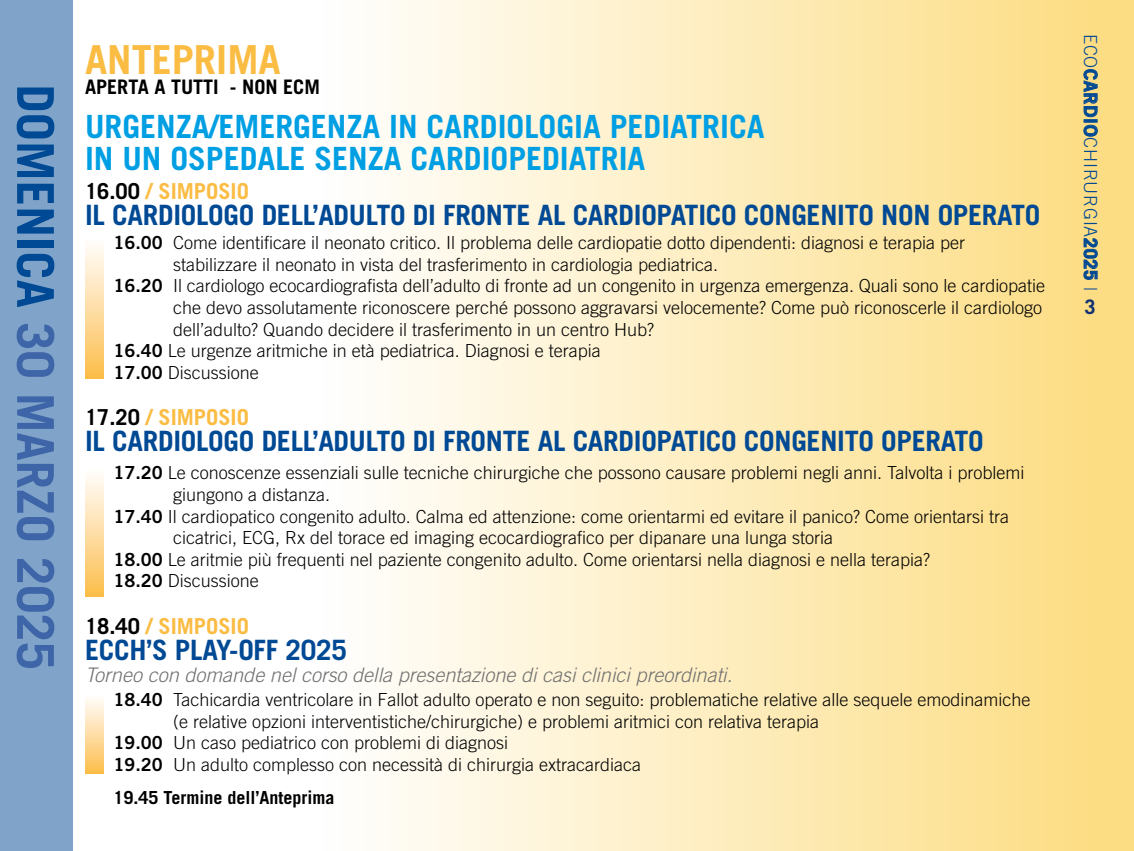
<style>
.page{position:relative;width:1134px;height:851px;background:#fff}
.page>*{position:absolute;margin:0;border:0;box-sizing:border-box;transform-origin:0 0}
.t1{font:700 50.8px "Trade Gothic LT Std";color:#3e65a8}
.t2{font:700 40px "Trade Gothic LT Std";color:#fbbc43}
.t3{font:700 32px/32px "Trade Gothic LT Std";color:#009fe3}
.t4{font:700 28px "Trade Gothic LT Std";letter-spacing:-.01em;color:#004994}
.t5{font:700 22px "Trade Gothic LT Std";color:#fbbc43}
.t6{font:italic 300 20px "Trade Gothic LT Std";color:#706f6f}
.t7{font:700 20px "Trade Gothic LT Std";color:#000}
.t8{font:700 20px "Trade Gothic LT Std";color:#123274}
.t9{font:300 18px "Trade Gothic LT Std";color:#000}
.t10{font:700 18px "Trade Gothic LT Std";color:#000}
.t11{font:300 18px "Trade Gothic LT Std";letter-spacing:.04em;color:#004994}
.s1{color:#004994}
.s2{color:#000}
.s3{font-family:"Trade Gothic LT Std Bd 2";font-weight:400}
.s4{font-weight:700}
</style>
<div class="page">
<div style="left:74px;top:0;width:1060px;height:850px;background:linear-gradient(to right,#fff,#fddd85)"></div>
<div style="left:85px;top:235px;width:18px;height:143px;background:linear-gradient(to bottom,#fff,#fcbe4d)"></div>
<div style="left:0;top:0;width:73px;height:850px;background:#80a4c9"></div>
<div style="left:85px;top:466px;width:18px;height:130px;background:linear-gradient(to bottom,#fff,#fcbe4e)"></div>
<div style="left:85px;top:693px;width:18px;height:80px;background:linear-gradient(to bottom,#fff,#fcbf4f)"></div>
<h1 class="t1" style="left:66px;top:84px;width:587px;rotate:90deg"><span class="s1">DOMENICA</span> 30 MARZO 2025</h1>
<h2 class="t2" style="left:85px;top:36px;width:197px">ANTEPRIMA</h2>
<p class="t7" style="left:85px;top:75px;width:236px">APERTA A TUTTI - NON ECM</p>
<h3 class="t3" style="left:85px;top:110px;width:681px">URGENZA/EMERGENZA IN CARDIOLOGIA PEDIATRICA<br>IN UN OSPEDALE SENZA CARDIOPEDIATRIA</h3>
<p class="t5" style="left:85px;top:178px;width:165px"><span class="s2">16.00</span> / SIMPOSIO</p>
<h3 class="t4" style="left:85px;top:198px;width:957px">IL CARDIOLOGO DELL’ADULTO DI FRONTE AL CARDIOPATICO CONGENITO NON OPERATO</h3>
<p class="t9" style="left:113px;top:232px;width:853px"><span class="s3">16.00</span> Come identificare il neonato critico. Il problema delle cardiopatie dotto dipendenti: diagnosi e terapia per</p>
<p class="t9" style="left:173px;top:254px;width:547px">stabilizzare il neonato in vista del trasferimento in cardiologia pediatrica.</p>
<p class="t9" style="left:113px;top:275px;width:933px"><span class="s3">16.20</span> Il cardiologo ecocardiografista dell’adulto di fronte ad un congenito in urgenza emergenza. Quali sono le cardiopatie</p>
<p class="t9" style="left:173px;top:297px;width:870px">che devo assolutamente riconoscere perché possono aggravarsi velocemente? Come può riconoscerle il cardiologo</p>
<p class="t9" style="left:173px;top:318px;width:483px">dell’adulto? Quando decidere il trasferimento in un centro Hub?</p>
<p class="t9" style="left:113px;top:340px;width:489px"><span class="s3">16.40</span> Le urgenze aritmiche in età pediatrica. Diagnosi e terapia</p>
<p class="t9" style="left:113px;top:362px;width:147px"><span class="s3">17.00</span> Discussione</p>
<p class="t5" style="left:85px;top:404px;width:165px"><span class="s2">17.20</span> / SIMPOSIO</p>
<h3 class="t4" style="left:85px;top:424px;width:900px">IL CARDIOLOGO DELL’ADULTO DI FRONTE AL CARDIOPATICO CONGENITO OPERATO</h3>
<p class="t9" style="left:113px;top:462px;width:912px"><span class="s3">17.20</span> Le conoscenze essenziali sulle tecniche chirurgiche che possono causare problemi negli anni. Talvolta i problemi</p>
<p class="t9" style="left:173px;top:484px;width:159px">giungono a distanza.</p>
<p class="t9" style="left:113px;top:505px;width:897px"><span class="s3">17.40</span> Il cardiopatico congenito adulto. Calma ed attenzione: come orientarmi ed evitare il panico? Come orientarsi tra</p>
<p class="t9" style="left:173px;top:527px;width:662px">cicatrici, ECG, Rx del torace ed imaging ecocardiografico per dipanare una lunga storia</p>
<p class="t9" style="left:113px;top:548px;width:818px"><span class="s3">18.00</span> Le aritmie più frequenti nel paziente congenito adulto. Come orientarsi nella diagnosi e nella terapia?</p>
<p class="t9" style="left:113px;top:570px;width:147px"><span class="s3">18.20</span> Discussione</p>
<p class="t5" style="left:85px;top:612px;width:165px"><span class="s2">18.40</span> / SIMPOSIO</p>
<h3 class="t4" style="left:85px;top:632px;width:263px">ECCH’S PLAY-OFF 2025</h3>
<p class="t6" style="left:85px;top:662px;width:649px">Torneo con domande nel corso della presentazione di casi clinici preordinati.</p>
<p class="t9" style="left:113px;top:688px;width:919px"><span class="s3">18.40</span> Tachicardia ventricolare in Fallot adulto operato e non seguito: problematiche relative alle sequele emodinamiche</p>
<p class="t9" style="left:173px;top:710px;width:647px">(e relative opzioni interventistiche/chirurgiche) e problemi aritmici con relativa terapia</p>
<p class="t9" style="left:113px;top:732px;width:396px"><span class="s3">19.00</span> Un caso pediatrico con problemi di diagnosi</p>
<p class="t9" style="left:113px;top:753px;width:529px"><span class="s3">19.20</span> Un adulto complesso con necessità di chirurgia extracardiaca</p>
<p class="t10" style="left:113px;top:786px;width:223px">19.45 Termine dell’Anteprima</p>
<p class="t11" style="left:1101px;top:34px;width:258px;rotate:90deg">ECO<span class="s3">CARDIO</span>CHIRURGIA<span class="s4">2025</span> |</p>
<p class="t8" style="left:1084px;top:294px;width:13px">3</p>
</div>
